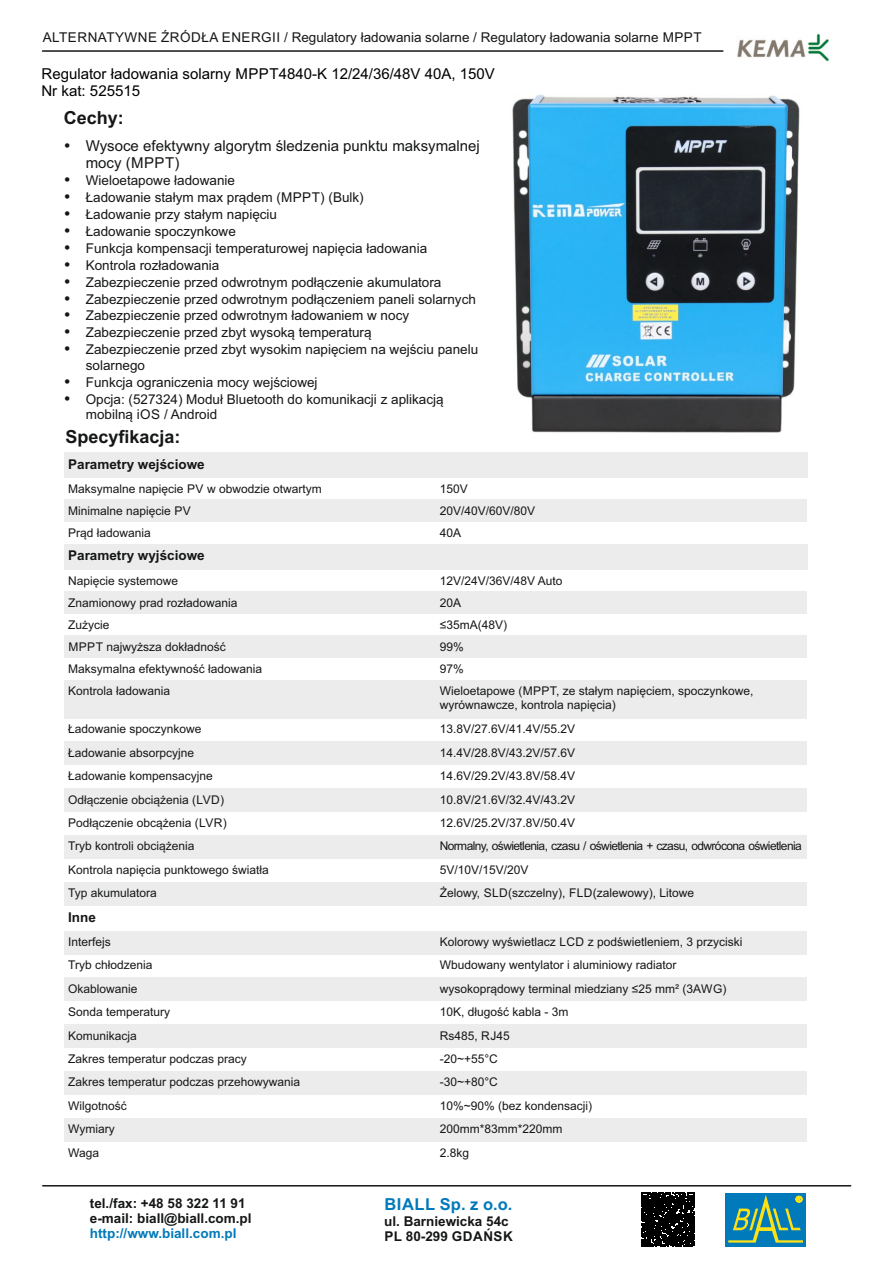
<style>
.page{position:relative;width:893px;height:1263px;background:#fff}
.page>*{position:absolute;margin:0;border:0;box-sizing:border-box;transform-origin:0 0}
.t1{font:700 18px "Arial";color:#151616}
.t2{font:700 16.5px "Arial";letter-spacing:.035em;color:#007abb}
.t3{font:15px "Arial";color:#000}
.t4{font:15px/16.8px "Arial";color:#151616}
.t5{font:13.5px/15.5px "Arial";color:#151616}
.t6{font:700 13.5px/15.1px "Arial";color:#151616}
.t7{font:700 13.5px "Arial";color:#007abb}
.t8{font:12px/13.4px "Arial";color:#151616}
.t9{font:12px "Arial";letter-spacing:-.05em;color:#151616}
</style>
<div class="page">
<img style="left:512px;top:94px;width:288px;height:339px">
<hr style="left:43px;top:50px;width:680px;height:2px;background:#151616">
<img style="left:737px;top:33px;width:92px;height:29px">
<hr style="left:43px;top:1185px;width:808px;height:1px;background:#151616">
<div style="left:725px;top:1193px;width:81px;height:54px;background:#007abb"></div>
<svg style="left:728px;top:1195px;width:75px;height:47px"></svg>
<div style="left:641px;top:1193px;width:54px;height:53px;background:#000"></div>
<div style="left:64px;top:452px;width:743px;height:26px;background:#ececec"></div>
<div style="left:64px;top:500px;width:371px;height:22px;background:#ececec"></div>
<div style="left:435px;top:500px;width:372px;height:22px;background:#ececec"></div>
<div style="left:64px;top:544px;width:743px;height:25px;background:#ececec"></div>
<div style="left:64px;top:592px;width:371px;height:22px;background:#ececec"></div>
<div style="left:435px;top:592px;width:372px;height:22px;background:#ececec"></div>
<div style="left:64px;top:636px;width:371px;height:22px;background:#ececec"></div>
<div style="left:435px;top:636px;width:372px;height:22px;background:#ececec"></div>
<div style="left:64px;top:680px;width:371px;height:38px;background:#ececec"></div>
<div style="left:435px;top:680px;width:372px;height:38px;background:#ececec"></div>
<div style="left:64px;top:742px;width:371px;height:23px;background:#ececec"></div>
<div style="left:435px;top:742px;width:372px;height:23px;background:#ececec"></div>
<div style="left:64px;top:788px;width:371px;height:24px;background:#ececec"></div>
<div style="left:435px;top:788px;width:372px;height:24px;background:#ececec"></div>
<div style="left:64px;top:835px;width:371px;height:24px;background:#ececec"></div>
<div style="left:435px;top:835px;width:372px;height:24px;background:#ececec"></div>
<div style="left:64px;top:882px;width:371px;height:23px;background:#ececec"></div>
<div style="left:435px;top:882px;width:372px;height:23px;background:#ececec"></div>
<div style="left:64px;top:931px;width:371px;height:23px;background:#ececec"></div>
<div style="left:435px;top:931px;width:372px;height:23px;background:#ececec"></div>
<div style="left:64px;top:978px;width:371px;height:23px;background:#ececec"></div>
<div style="left:435px;top:978px;width:372px;height:23px;background:#ececec"></div>
<div style="left:64px;top:1024px;width:371px;height:24px;background:#ececec"></div>
<div style="left:435px;top:1024px;width:372px;height:24px;background:#ececec"></div>
<div style="left:64px;top:1071px;width:371px;height:24px;background:#ececec"></div>
<div style="left:435px;top:1071px;width:372px;height:24px;background:#ececec"></div>
<div style="left:64px;top:1118px;width:371px;height:23px;background:#ececec"></div>
<div style="left:435px;top:1118px;width:372px;height:23px;background:#ececec"></div>
<p class="t5" style="left:43px;top:31px;width:660px">ALTERNATYWNE ŹRÓDŁA ENERGII / Regulatory ładowania solarne / Regulatory ładowania solarne MPPT</p>
<p class="t3" style="left:42px;top:68px;width:455px">Regulator ładowania solarny MPPT4840-K 12/24/36/48V 40A, 150V</p>
<p class="t3" style="left:41px;top:85px;width:100px">Nr kat: 525515</p>
<h1 class="t1" style="left:64px;top:111px;width:62px">Cechy:</h1>
<p class="t4" style="left:86px;top:139px;width:396px;text-indent:-22px">• Wysoce efektywny algorytm śledzenia punktu maksymalnej mocy (MPPT)</p>
<p class="t5" style="left:64px;top:173px;width:173px">• Wieloetapowe ładowanie</p>
<p class="t5" style="left:64px;top:190px;width:301px">• Ładowanie stałym max prądem (MPPT) (Bulk)</p>
<p class="t5" style="left:64px;top:207px;width:215px">• Ładowanie przy stałym napięciu</p>
<p class="t5" style="left:64px;top:224px;width:174px">• Ładowanie spoczynkowe</p>
<p class="t5" style="left:64px;top:241px;width:365px">• Funkcja kompensacji temperaturowej napięcia ładowania</p>
<p class="t5" style="left:64px;top:258px;width:157px">• Kontrola rozładowania</p>
<p class="t5" style="left:64px;top:275px;width:379px">• Zabezpieczenie przed odwrotnym podłączenie akumulatora</p>
<p class="t5" style="left:64px;top:292px;width:414px">• Zabezpieczenie przed odwrotnym podłączeniem paneli solarnych</p>
<p class="t5" style="left:64px;top:309px;width:347px">• Zabezpieczenie przed odwrotnym ładowaniem w nocy</p>
<p class="t5" style="left:64px;top:326px;width:309px">• Zabezpieczenie przed zbyt wysoką temperaturą</p>
<p class="t5" style="left:86px;top:343px;width:394px;text-indent:-22px">• Zabezpieczenie przed zbyt wysokim napięciem na wejściu panelu solarnego</p>
<p class="t5" style="left:64px;top:375px;width:255px">• Funkcja ograniczenia mocy wejściowej</p>
<p class="t5" style="left:86px;top:392px;width:359px;text-indent:-22px">• Opcja: (527324) Moduł Bluetooth do komunikacji z aplikacją mobilną iOS / Android</p>
<h1 class="t1" style="left:66px;top:430px;width:117px">Specyfikacja:</h1>
<p class="t6" style="left:68px;top:457px;width:138px">Parametry wejściowe</p>
<p class="t8" style="left:68px;top:483px;width:255px">Maksymalne napięcie PV w obwodzie otwartym</p>
<p class="t8" style="left:440px;top:483px;width:30px">150V</p>
<p class="t8" style="left:68px;top:505px;width:124px">Minimalne napięcie PV</p>
<p class="t8" style="left:440px;top:505px;width:97px">20V/40V/60V/80V</p>
<p class="t8" style="left:68px;top:527px;width:84px">Prąd ładowania</p>
<p class="t8" style="left:440px;top:527px;width:23px">40A</p>
<p class="t6" style="left:68px;top:549px;width:138px">Parametry wyjściowe</p>
<p class="t8" style="left:68px;top:575px;width:112px">Napięcie systemowe</p>
<p class="t8" style="left:440px;top:575px;width:124px">12V/24V/36V/48V Auto</p>
<p class="t8" style="left:68px;top:597px;width:171px">Znamionowy prad rozładowania</p>
<p class="t8" style="left:440px;top:597px;width:23px">20A</p>
<p class="t8" style="left:68px;top:619px;width:43px">Zużycie</p>
<p class="t8" style="left:440px;top:619px;width:69px">≤35mA(48V)</p>
<p class="t8" style="left:68px;top:641px;width:159px">MPPT najwyższa dokładność</p>
<p class="t8" style="left:440px;top:641px;width:26px">99%</p>
<p class="t8" style="left:68px;top:663px;width:196px">Maksymalna efektywność ładowania</p>
<p class="t8" style="left:440px;top:663px;width:26px">97%</p>
<p class="t8" style="left:68px;top:685px;width:104px">Kontrola ładowania</p>
<p class="t8" style="left:440px;top:685px;width:315px">Wieloetapowe (MPPT, ze stałym napięciem, spoczynkowe, wyrównawcze, kontrola napięcia)</p>
<p class="t8" style="left:68px;top:724px;width:135px">Ładowanie spoczynkowe</p>
<p class="t8" style="left:440px;top:724px;width:137px">13.8V/27.6V/41.4V/55.2V</p>
<p class="t8" style="left:68px;top:747px;width:128px">Ładowanie absorpcyjne</p>
<p class="t8" style="left:440px;top:747px;width:137px">14.4V/28.8V/43.2V/57.6V</p>
<p class="t8" style="left:68px;top:770px;width:146px">Ładowanie kompensacyjne</p>
<p class="t8" style="left:440px;top:770px;width:137px">14.6V/29.2V/43.8V/58.4V</p>
<p class="t8" style="left:68px;top:794px;width:157px">Odłączenie obciążenia (LVD)</p>
<p class="t8" style="left:440px;top:794px;width:137px">10.8V/21.6V/32.4V/43.2V</p>
<p class="t8" style="left:68px;top:817px;width:160px">Podłączenie obcążenia (LVR)</p>
<p class="t8" style="left:440px;top:817px;width:137px">12.6V/25.2V/37.8V/50.4V</p>
<p class="t8" style="left:68px;top:840px;width:128px">Tryb kontroli obciążenia</p>
<p class="t9" style="left:440px;top:842px;width:364px">Normalny, oświetlenia, czasu / oświetlenia + czasu, odwrócona oświetlenia</p>
<p class="t8" style="left:68px;top:864px;width:202px">Kontrola napięcia punktowego światła</p>
<p class="t8" style="left:440px;top:864px;width:90px">5V/10V/15V/20V</p>
<p class="t8" style="left:68px;top:887px;width:90px">Typ akumulatora</p>
<p class="t8" style="left:440px;top:887px;width:256px">Żelowy, SLD(szczelny), FLD(zalewowy), Litowe</p>
<p class="t6" style="left:68px;top:911px;width:29px">Inne</p>
<p class="t8" style="left:68px;top:936px;width:44px">Interfejs</p>
<p class="t8" style="left:440px;top:936px;width:304px">Kolorowy wyświetlacz LCD z podświetleniem, 3 przyciski</p>
<p class="t8" style="left:68px;top:960px;width:86px">Tryb chłodzenia</p>
<p class="t8" style="left:440px;top:960px;width:238px">Wbudowany wentylator i aluminiowy radiator</p>
<p class="t8" style="left:68px;top:983px;width:71px">Okablowanie</p>
<p class="t8" style="left:440px;top:983px;width:288px">wysokoprądowy terminal miedziany ≤25 mm² (3AWG)</p>
<p class="t8" style="left:68px;top:1006px;width:104px">Sonda temperatury</p>
<p class="t8" style="left:440px;top:1006px;width:130px">10K, długość kabla - 3m</p>
<p class="t8" style="left:68px;top:1030px;width:70px">Komunikacja</p>
<p class="t8" style="left:440px;top:1030px;width:72px">Rs485, RJ45</p>
<p class="t8" style="left:68px;top:1053px;width:180px">Zakres temperatur podczas pracy</p>
<p class="t8" style="left:440px;top:1053px;width:60px">-20~+55°C</p>
<p class="t8" style="left:68px;top:1076px;width:234px">Zakres temperatur podczas przehowywania</p>
<p class="t8" style="left:440px;top:1076px;width:60px">-30~+80°C</p>
<p class="t8" style="left:68px;top:1100px;width:60px">Wilgotność</p>
<p class="t8" style="left:440px;top:1100px;width:154px">10%~90% (bez kondensacji)</p>
<p class="t8" style="left:68px;top:1123px;width:48px">Wymiary</p>
<p class="t8" style="left:440px;top:1123px;width:124px">200mm*83mm*220mm</p>
<p class="t8" style="left:68px;top:1147px;width:32px">Waga</p>
<p class="t8" style="left:440px;top:1147px;width:31px">2.8kg</p>
<p class="t6" style="left:90px;top:1197px;width:163px">tel./fax: +48 58 322 11 91 e-mail: biall@biall.com.pl</p>
<p class="t7" style="left:90px;top:1228px;width:148px">http://www.biall.com.pl</p>
<h2 class="t2" style="left:384px;top:1198px;width:129px">BIALL Sp. z o.o.</h2>
<p class="t6" style="left:384px;top:1215px;width:130px">ul. Barniewicka 54c<br>PL 80-299 GDAŃSK</p>
</div>
